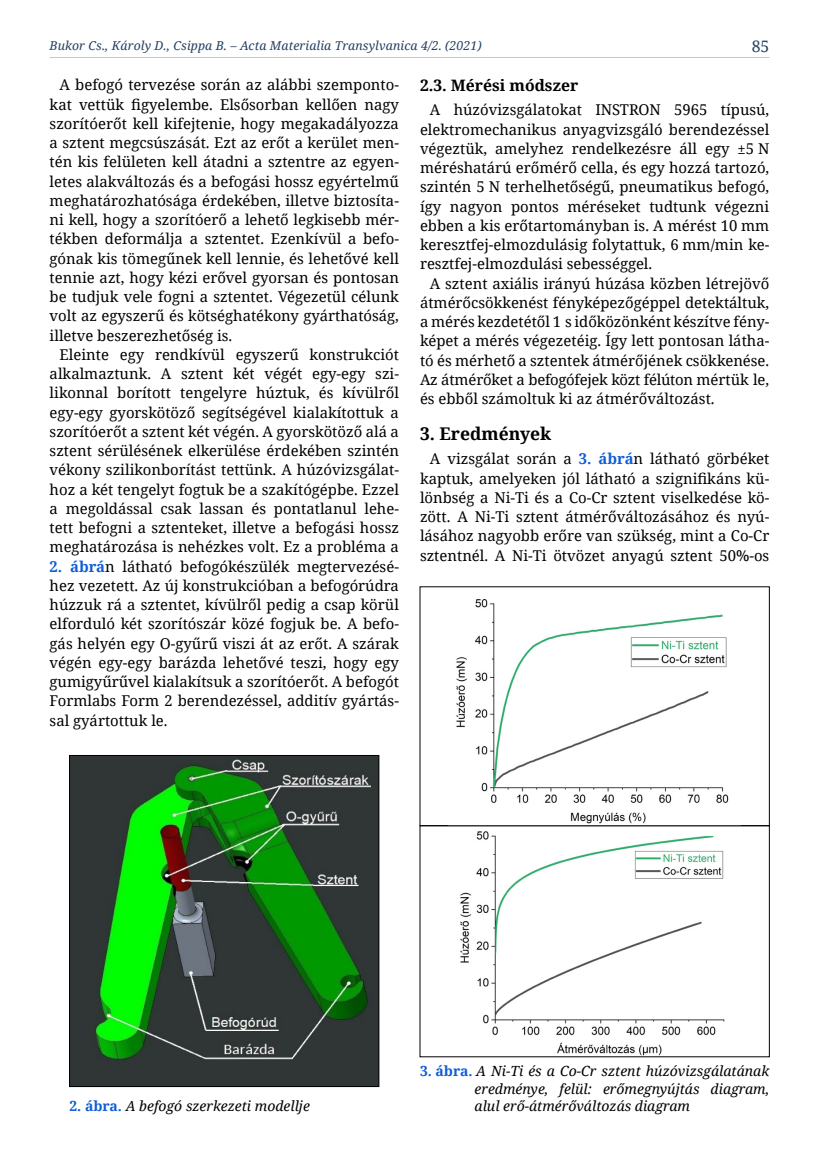
<style>
.page{position:relative;width:819px;height:1161px;background:#fff}
.page>*{position:absolute;margin:0;border:0;box-sizing:border-box;transform-origin:0 0}
.t1{font:700 17.5px "Noto Serif";color:#000}
.t2{font:700 15.75px "Noto Serif";color:#000}
.t3{font:15.75px "Noto Serif";color:#244061}
.t4{font:14.88px/19.2px "Noto Serif";color:#000;text-align:justify}
.t5{font:italic 14px/17.5px "Noto Serif";color:#000;text-align:justify}
.t6{font:italic 12.25px "Noto Serif";letter-spacing:.01em;color:#244061}
.s1{font-weight:700;color:#0f5dd8}
.s2{font-weight:700;font-style:normal;color:#0f5dd8}
</style>
<div class="page">
<hr style="left:50px;top:57px;width:719px;height:1px;background:#c6c6c6">
<img style="left:71px;top:757px;width:306px;height:327px">
<div style="left:69px;top:755px;width:310px;height:331px;border:1px solid #000"></div>
<img style="left:456px;top:599px;width:273px;height:456px">
<p class="t6" style="left:50px;top:37px;width:433px">Bukor Cs., Károly D., Csippa B. – Acta Materialia Transylvanica 4/2. (2021)</p>
<p class="t3" style="left:751px;top:35px;width:19px">85</p>
<p class="t4" style="left:50px;top:75px;width:351px;text-indent:10px">A befogó tervezése során az alábbi szemponto&shy;kat vettük figyelembe. Elsősorban kellően nagy szorítóerőt kell kifejtenie, hogy megakadályozza a sztent megcsúszását. Ezt az erőt a kerület men&shy;tén kis felületen kell átadni a sztentre az egyen&shy;letes alakváltozás és a befogási hossz egyértelmű meghatározhatósága érdekében, illetve biztosíta&shy;ni kell, hogy a szorítóerő a lehető legkisebb mér&shy;tékben deformálja a sztentet. Ezenkívül a befo&shy;gónak kis tömegűnek kell lennie, és lehetővé kell tennie azt, hogy kézi erővel gyorsan és pontosan be tudjuk vele fogni a sztentet. Végezetül célunk volt az egyszerű és kötséghatékony gyárthatóság, illetve beszerezhetőség is.</p>
<p class="t4" style="left:50px;top:344px;width:351px;text-indent:10px">Eleinte egy rendkívül egyszerű konstrukciót alkalmaztunk. A sztent két végét egy-egy szi&shy;likonnal borított tengelyre húztuk, és kívülről egy-egy gyorskötöző segítségével kialakítottuk a szorítóerőt a sztent két végén. A gyorskötöző alá a sztent sérülésének elkerülése érdekében szintén vékony szilikonborítást tettünk. A húzóvizsgálat&shy;hoz a két tengelyt fogtuk be a szakítógépbe. Ezzel a megoldással csak lassan és pontatlanul lehe&shy;tett befogni a sztenteket, illetve a befogási hossz meghatározása is nehézkes volt. Ez a probléma a</p>
<p class="t4" style="left:50px;top:556px;width:351px"><span class="s1">2. ábrá</span>n látható befogókészülék megtervezésé&shy;hez vezetett. Az új konstrukcióban a befogórúdra húzzuk rá a sztentet, kívülről pedig a csap körül elforduló két szorítószár közé fogjuk be. A befo&shy;gás helyén egy O-gyűrű viszi át az erőt. A szárak végén egy-egy barázda lehetővé teszi, hogy egy gumigyűrűvel kialakítsuk a szorítóerőt. A befogót Formlabs Form 2 berendezéssel, additív gyártás&shy;sal gyártottuk le.</p>
<p class="t2" style="left:420px;top:74px;width:160px">2.3. Mérési módszer</p>
<p class="t4" style="left:420px;top:100px;width:351px;text-indent:10px">A húzóvizsgálatokat INSTRON 5965 típusú, elektromechanikus anyagvizsgáló berendezéssel végeztük, amelyhez rendelkezésre áll egy ±5 N méréshatárú erőmérő cella, és egy hozzá tartozó, szintén 5 N terhelhetőségű, pneumatikus befogó, így nagyon pontos méréseket tudtunk végezni ebben a kis erőtartományban is. A mérést 10 mm keresztfej-elmozdulásig folytattuk, 6 mm/min ke&shy;resztfej-elmozdulási sebességgel.</p>
<p class="t4" style="left:420px;top:273px;width:351px;text-indent:10px">A sztent axiális irányú húzása közben létrejövő átmérőcsökkenést fényképezőgéppel detektáltuk, a mérés kezdetétől 1 s időközönként készítve fény&shy;képet a mérés végezetéig. Így lett pontosan látha&shy;tó és mérhető a sztentek átmérőjének csökkenése.<br>Az átmérőket a befogófejek közt félúton mértük le, és ebből számoltuk ki az átmérőváltozást.</p>
<p class="t1" style="left:420px;top:421px;width:133px">3. Eredmények</p>
<p class="t4" style="left:420px;top:449px;width:351px;text-indent:10px">A vizsgálat során a <span class="s1">3. ábrá</span>n látható görbéket kaptuk, amelyeken jól látható a szignifikáns kü&shy;lönbség a Ni-Ti és a Co-Cr sztent viselkedése kö&shy;zött. A Ni-Ti sztent átmérőváltozásához és nyú&shy;lásához nagyobb erőre van szükség, mint a Co-Cr sztentnél. A Ni-Ti ötvözet anyagú sztent 50%-os</p>
<p class="t5" style="left:69px;top:1097px;width:242px"><span class="s2">2. ábra.</span> A befogó szerkezeti modellje</p>
<p class="t5" style="left:474px;top:1062px;width:296px;text-indent:-55px"><span class="s2">3. ábra.</span> A Ni-Ti és a Co-Cr sztent húzóvizsgálatának eredménye, felül: erőmegnyújtás diagram, alul erő-átmérőváltozás diagram</p>
</div>
